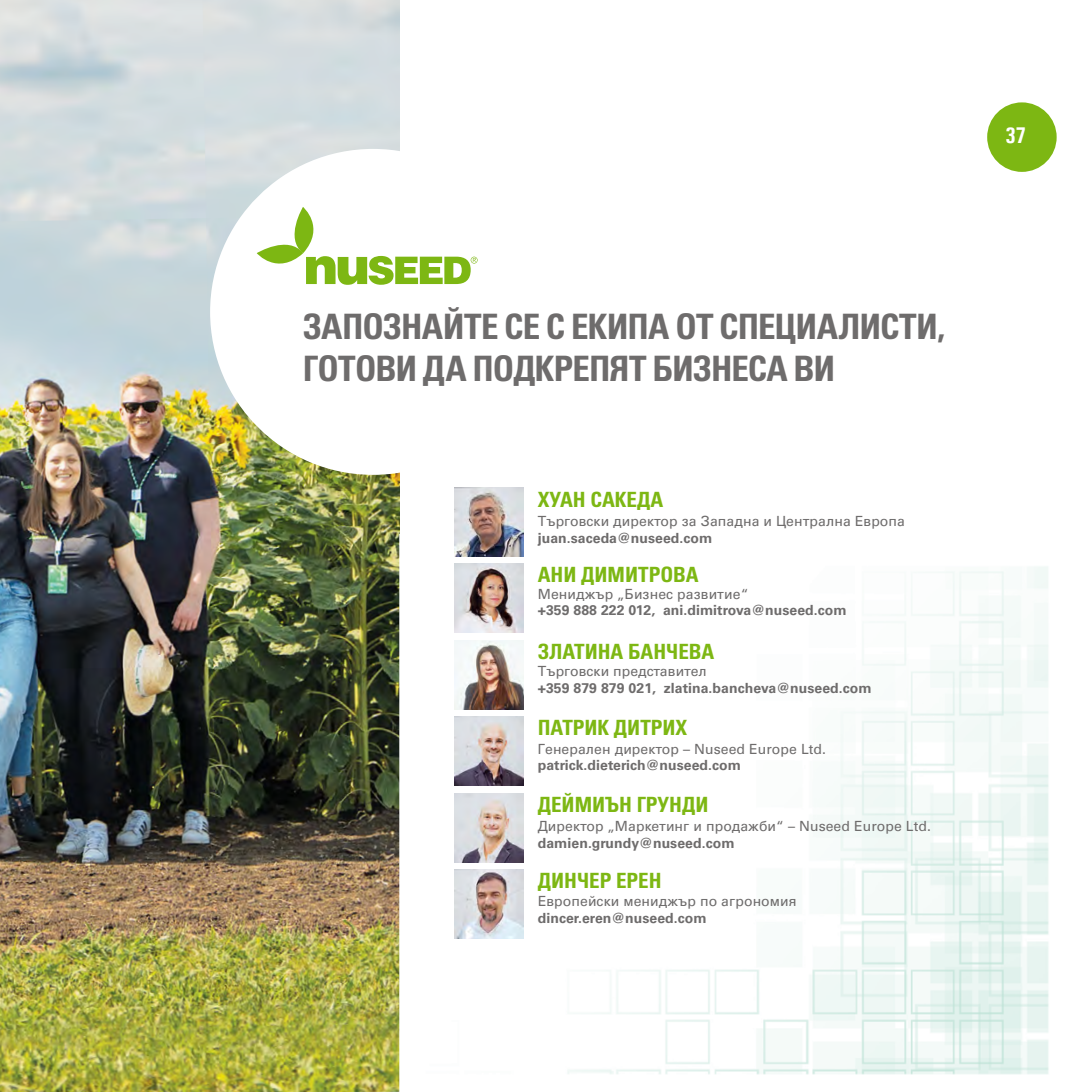
<style>
.page{position:relative;width:1067px;height:1092px;background:#fff}
.page>*{position:absolute;margin:0;border:0;box-sizing:border-box;transform-origin:0 0}
.t1{font:35px/42px "Univers LTCYR 67 Bold Cond";letter-spacing:-.025em;color:#6e6c6c}
.t2{font:700 condensed 22.75px "Univers";color:#fff}
.t3{font:21px "Univers LTCYR 67 Bold Cond";color:#7db713}
.t4{font:14px "Univers LTCYR 55 Roman";letter-spacing:.005em;color:#6e6c6c}
.t5{font:700 14px "Univers LTCYR 65";letter-spacing:.005em;color:#6e6c6c}
</style>
<div class="page">
<img style="left:0;top:0;width:400px;height:1091px">
<img style="left:454px;top:535px;width:595px;height:540px">
<div style="left:210px;top:149px;width:326px;height:326px;background:#fff;border-radius:50%"></div>
<svg style="left:257px;top:207px;width:220px;height:78px"></svg>
<div style="left:987px;top:102px;width:69px;height:70px;background:#7db713;border-radius:50%"></div>
<img style="left:454px;top:487px;width:69px;height:69px">
<img style="left:454px;top:716px;width:69px;height:69px">
<img style="left:454px;top:793px;width:69px;height:69px">
<img style="left:454px;top:563px;width:69px;height:69px">
<img style="left:454px;top:869px;width:69px;height:69px">
<img style="left:454px;top:640px;width:69px;height:69px">
<h2 class="t2" style="left:1005px;top:121px;width:23px">37</h2>
<h1 class="t1" style="left:303px;top:304px;width:643px">ЗАПОЗНАЙТЕ СЕ С ЕКИПА ОТ СПЕЦИАЛИСТИ,<br>ГОТОВИ ДА ПОДКРЕПЯТ БИЗНЕСА ВИ</h1>
<h3 class="t3" style="left:538px;top:486px;width:127px">ХУАН САКЕДА</h3>
<p class="t4" style="left:538px;top:511px;width:369px">Търговски директор за Западна и Централна Европа</p>
<p class="t5" style="left:538px;top:527px;width:176px">juan.saceda@nuseed.com</p>
<h3 class="t3" style="left:538px;top:561px;width:162px">АНИ ДИМИТРОВА</h3>
<p class="t4" style="left:538px;top:584px;width:212px">Мениджър „Бизнес развитие“</p>
<p class="t5" style="left:538px;top:600px;width:310px">+359 888 222 012, ani.dimitrova@nuseed.com</p>
<h3 class="t3" style="left:538px;top:639px;width:178px">ЗЛАТИНА БАНЧЕВА</h3>
<p class="t4" style="left:538px;top:661px;width:170px">Търговски представител</p>
<p class="t5" style="left:538px;top:678px;width:335px">+359 879 879 021, zlatina.bancheva@nuseed.com</p>
<h3 class="t3" style="left:538px;top:714px;width:151px">ПАТРИК ДИТРИХ</h3>
<p class="t4" style="left:538px;top:738px;width:290px">Генерален директор – Nuseed Europe Ltd.</p>
<p class="t5" style="left:538px;top:755px;width:205px">patrick.dieterich@nuseed.com</p>
<h3 class="t3" style="left:538px;top:791px;width:172px">ДЕЙМИЪН ГРУНДИ</h3>
<p class="t4" style="left:538px;top:816px;width:395px">Директор „Маркетинг и продажби“ – Nuseed Europe Ltd.</p>
<p class="t5" style="left:538px;top:833px;width:198px">damien.grundy@nuseed.com</p>
<h3 class="t3" style="left:538px;top:867px;width:125px">ДИНЧЕР ЕРЕН</h3>
<p class="t4" style="left:538px;top:891px;width:260px">Европейски мениджър по агрономия</p>
<p class="t5" style="left:538px;top:908px;width:170px">dincer.eren@nuseed.com</p>
</div>
